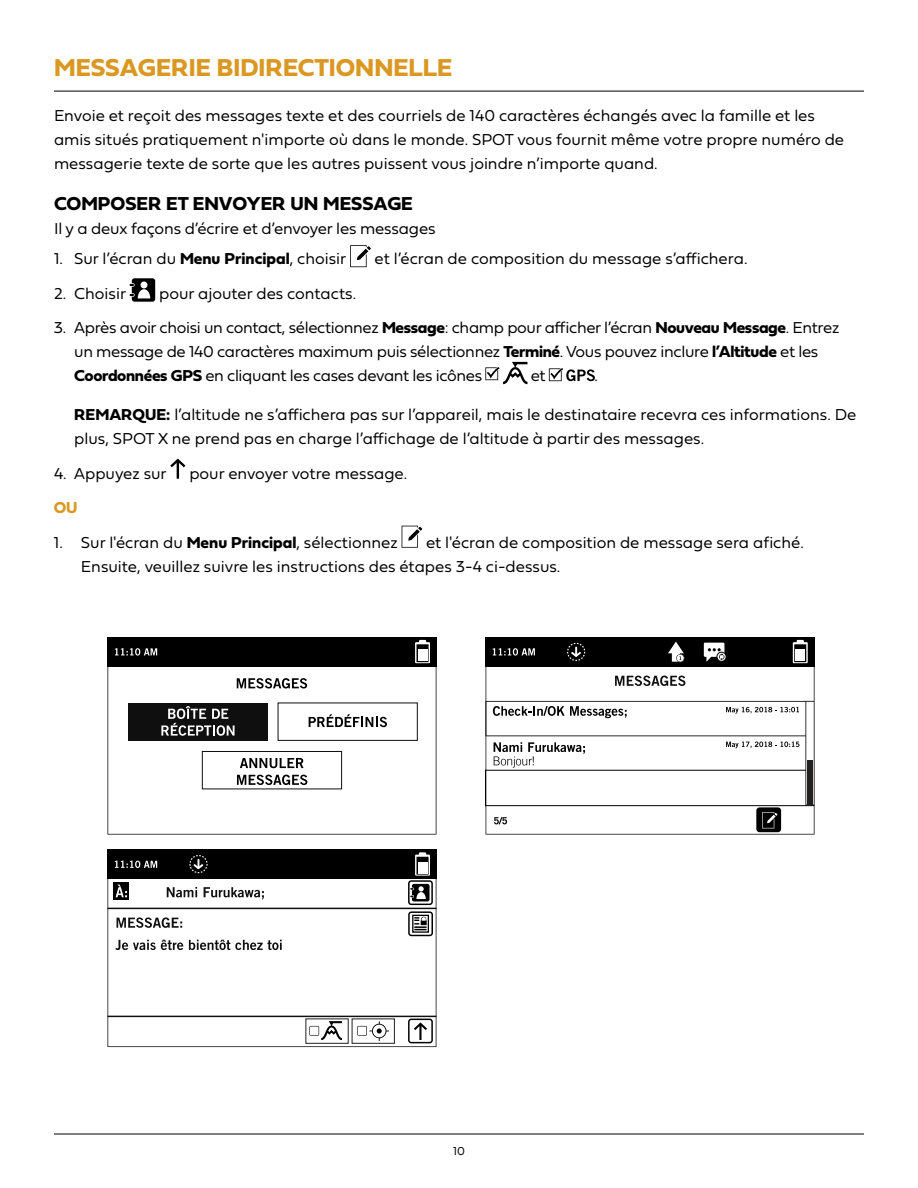
<style>
.page{position:relative;width:918px;height:1188px;background:#fff}
.page>*{position:absolute;margin:0;border:0;box-sizing:border-box;transform-origin:0 0}
.t1{font:25.5px "Fieldwork Geo Bold";color:#da9823}
.t2{font:19.5px "Fieldwork Geo Bold";color:#000}
.t3{font:16.5px/24px "Fieldwork Geo Light";color:#000}
.t4{font:16.5px/24px "Fieldwork Geo Light";letter-spacing:-.02em;color:#000}
.t5{font:16.5px "Fieldwork Geo Bold";color:#da9823}
.t6{font:12px "Fieldwork Geo Light";color:#000}
.s1{font-family:"Fieldwork Geo Bold"}
</style>
<div class="page">
<hr style="left:54px;top:1134px;width:810px;height:1px;background:#000">
<svg style="left:107px;top:879px;width:330px;height:168px"></svg>
<div style="left:107px;top:850px;width:330px;height:29px;background:#000"></div>
<div style="left:113px;top:882px;width:16px;height:18px;background:#000"></div>
<svg style="left:115px;top:861px;width:42px;height:7px"></svg>
<hr style="left:108px;top:908px;width:328px;height:1px;background:#0f0f0f">
<hr style="left:108px;top:1016px;width:328px;height:1px;background:#0f0f0f">
<svg style="left:116px;top:885px;width:11px;height:12px"></svg>
<svg style="left:167px;top:887px;width:30px;height:10px"></svg>
<svg style="left:204px;top:887px;width:60px;height:12px"></svg>
<svg style="left:117px;top:917px;width:65px;height:11px"></svg>
<svg style="left:115px;top:940px;width:68px;height:10px"></svg>
<svg style="left:189px;top:940px;width:93px;height:10px"></svg>
<svg style="left:408px;top:852px;width:25px;height:53px"></svg>
<svg style="left:408px;top:911px;width:25px;height:25px"></svg>
<svg style="left:408px;top:1019px;width:25px;height:24px"></svg>
<svg style="left:306px;top:1019px;width:89px;height:25px"></svg>
<svg style="left:189px;top:855px;width:19px;height:18px"></svg>
<svg style="left:486px;top:667px;width:329px;height:168px"></svg>
<div style="left:485px;top:770px;width:329px;height:36px;border:1px solid #000"></div>
<div style="left:486px;top:637px;width:329px;height:30px;background:#000"></div>
<svg style="left:493px;top:648px;width:42px;height:8px"></svg>
<svg style="left:793px;top:640px;width:15px;height:23px"></svg>
<svg style="left:486px;top:701px;width:329px;height:104px"></svg>
<svg style="left:615px;top:676px;width:70px;height:10px"></svg>
<div style="left:756px;top:807px;width:25px;height:25px;background:#000;border-radius:3px"></div>
<svg style="left:762px;top:812px;width:15px;height:16px"></svg>
<svg style="left:494px;top:817px;width:13px;height:7px"></svg>
<svg style="left:567px;top:643px;width:18px;height:18px"></svg>
<div style="left:716px;top:652px;width:11px;height:10px;border:1px solid #000;border-radius:50%"></div>
<svg style="left:704px;top:643px;width:21px;height:19px"></svg>
<svg style="left:668px;top:642px;width:16px;height:20px"></svg>
<svg style="left:107px;top:667px;width:330px;height:168px"></svg>
<div style="left:107px;top:637px;width:330px;height:30px;background:#000"></div>
<svg style="left:115px;top:648px;width:42px;height:8px"></svg>
<svg style="left:415px;top:640px;width:15px;height:23px"></svg>
<div style="left:128px;top:703px;width:140px;height:37px;background:#0f0f0f"></div>
<div style="left:278px;top:703px;width:140px;height:38px;border:1px solid #0f0f0f"></div>
<svg style="left:161px;top:706px;width:74px;height:30px"></svg>
<svg style="left:309px;top:714px;width:78px;height:13px"></svg>
<div style="left:202px;top:751px;width:140px;height:38px;border:1px solid #0f0f0f"></div>
<svg style="left:240px;top:758px;width:64px;height:10px"></svg>
<svg style="left:237px;top:775px;width:70px;height:10px"></svg>
<svg style="left:237px;top:678px;width:70px;height:11px"></svg>
<hr style="left:54px;top:91px;width:810px;height:1px;background:#000">
<svg style="left:350px;top:245px;width:21px;height:22px"></svg>
<svg style="left:130px;top:278px;width:25px;height:24px"></svg>
<svg style="left:485px;top:362px;width:42px;height:22px"></svg>
<svg style="left:549px;top:368px;width:46px;height:13px"></svg>
<svg style="left:170px;top:459px;width:15px;height:20px"></svg>
<svg style="left:402px;top:526px;width:20px;height:22px"></svg>
<h1 class="t1" style="left:54px;top:47px;width:400px">MESSAGERIE BIDIRECTIONNELLE</h1>
<p class="t3" style="left:54px;top:102px;width:792px">Envoie et reçoit des messages texte et des courriels de 140 caractères échangés avec la famille et les amis situés pratiquement n'importe où dans le monde. SPOT vous fournit même votre propre numéro de messagerie texte de sorte que les autres puissent vous joindre n’importe quand.</p>
<p class="t2" style="left:54px;top:188px;width:360px">COMPOSER ET ENVOYER UN MESSAGE</p>
<p class="t3" style="left:54px;top:216px;width:383px">Il y a deux façons d’écrire et d’envoyer les messages</p>
<p class="t3" style="left:54px;top:246px;width:294px">1. Sur l’écran du <span class="s1">Menu Principal</span>, choisir</p>
<p class="t3" style="left:375px;top:246px;width:374px">et l’écran de composition du message s’affichera.</p>
<p class="t3" style="left:54px;top:280px;width:74px">2. Choisir</p>
<p class="t3" style="left:159px;top:280px;width:199px">pour ajouter des contacts.</p>
<p class="t4" style="left:74px;top:315px;width:767px;text-indent:-20px">3. Après avoir choisi un contact, sélectionnez <span class="s1">Message</span>: champ pour afficher l’écran <span class="s1">Nouveau Message</span>. Entrez un message de 140 caractères maximum puis sélectionnez <span class="s1">Terminé</span>. Vous pouvez inclure <span class="s1">l’Altitude</span> et les<br><span class="s1">Coordonnées GPS</span> en cliquant les cases devant les icônes</p>
<p class="t3" style="left:531px;top:363px;width:16px">et</p>
<p class="t3" style="left:595px;top:363px;width:5px">.</p>
<p class="t3" style="left:74px;top:402px;width:784px"><span class="s1">REMARQUE:</span> l’altitude ne s’affichera pas sur l’appareil, mais le destinataire recevra ces informations. De plus, SPOT X ne prend pas en charge l’affichage de l’altitude à partir des messages.</p>
<p class="t3" style="left:54px;top:460px;width:114px">4. Appuyez sur</p>
<p class="t3" style="left:189px;top:460px;width:219px">pour envoyer votre message.</p>
<p class="t5" style="left:54px;top:495px;width:25px">OU</p>
<p class="t3" style="left:54px;top:529px;width:345px">1. Sur l'écran du <span class="s1">Menu Principal</span>, sélectionnez</p>
<p class="t3" style="left:81px;top:529px;width:724px;text-indent:345px">et l'écran de composition de message sera afiché.<br>Ensuite, veuillez suivre les instructions des étapes 3-4 ci-dessus.</p>
<p class="t6" style="left:453px;top:1142px;width:13px">10</p>
</div>
